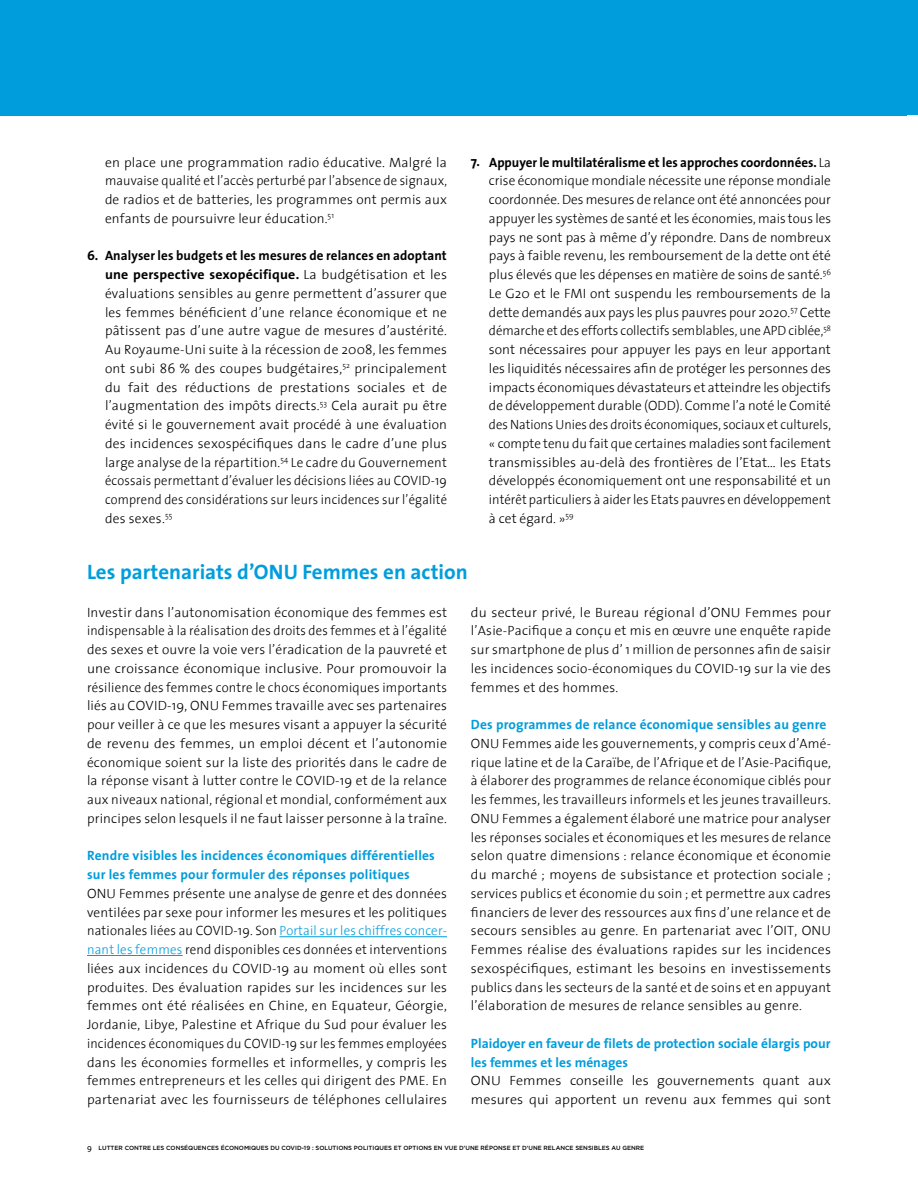
<style>
.page{position:relative;width:918px;height:1188px;background:#fff}
.page>*{position:absolute;margin:0;border:0;box-sizing:border-box;transform-origin:0 0}
.t1{font:700 21px "The Sans";color:#009ddc}
.t2{font:300 13.5px/18.8px "The Sans";letter-spacing:.015em;color:#000;text-align:justify}
.t3{font:700 13.5px/18.8px "The Sans";letter-spacing:.01em;color:#009ddc}
.t4{font:300 13.5px/18.8px "The Sans";letter-spacing:.015em;color:#000;scale:1.04 1}
.t5{font:500 6px "Gotham";color:#000}
.s1{font-weight:700}
.s2{color:#009ddc}
.s3{font-family:"Myriad Pro";font-weight:400;font-size:9px}
</style>
<div class="page">
<hr style="left:279px;top:936px;width:168px;height:1px;background:#009ddc">
<hr style="left:87px;top:955px;width:96px;height:1px;background:#009ddc">
<div style="left:0;top:0;width:906px;height:115px;background:#009ddc"></div>
<p class="t2" style="left:105px;top:152px;width:344px">en place une programmation radio éducative. Malgré la mauvaise qualité et l’accès perturbé par l’absence de signaux, de radios et de batteries, les programmes ont permis aux enfants de poursuivre leur éducation.<sup>51</sup></p>
<p class="t2" style="left:105px;top:246px;width:344px;text-indent:-18px"><span class="s1">6. Analyser les budgets et les mesures de relances en adoptant une perspective sexopécifique.</span> La budgétisation et les évaluations sensibles au genre permettent d’assurer que les femmes bénéficient d’une relance économique et ne pâtissent pas d’une autre vague de mesures d’austérité.<br>Au Royaume-Uni suite à la récession de 2008, les femmes ont subi 86 % des coupes budgétaires,<sup>52</sup> principalement du fait des réductions de prestations sociales et de l’augmentation des impôts directs.<sup>53</sup> Cela aurait pu être évité si le gouvernement avait procédé à une évaluation des incidences sexospécifiques dans le cadre d’une plus large analyse de la répartition.<sup>54</sup> Le cadre du Gouvernement écossais permettant d’évaluer les décisions liées au COVID-19 comprend des considérations sur leurs incidences sur l’égalité des sexes.<sup>55</sup></p>
<p class="t2" style="left:489px;top:152px;width:344px;text-indent:-18px"><span class="s1">7. Appuyer le multilatéralisme et les approches coordonnées.</span> La crise économique mondiale nécessite une réponse mondiale coordonnée. Des mesures de relance ont été annoncées pour appuyer les systèmes de santé et les économies, mais tous les pays ne sont pas à même d’y répondre. Dans de nombreux pays à faible revenu, les remboursement de la dette ont été plus élevés que les dépenses en matière de soins de santé.<sup>56<br></sup>Le G20 et le FMI ont suspendu les remboursements de la dette demandés aux pays les plus pauvres pour 2020.<sup>57</sup> Cette démarche et des efforts collectifs semblables, une APD ciblée,<sup>58 </sup>sont nécessaires pour appuyer les pays en leur apportant les liquidités nécessaires afin de protéger les personnes des impacts économiques dévastateurs et atteindre les objectifs de développement durable (ODD). Comme l’a noté le Comité des Nations Unies des droits économiques, sociaux et culturels, « compte tenu du fait que certaines maladies sont facilement transmissibles au-delà des frontières de l’Etat… les Etats développés économiquement ont une responsabilité et un intérêt particuliers à aider les Etats pauvres en développement à cet égard. »<sup>59</sup></p>
<h1 class="t1" style="left:87px;top:554px;width:382px">Les partenariats d’ONU Femmes en action</h1>
<p class="t2" style="left:87px;top:602px;width:362px">Investir dans l’autonomisation économique des femmes est indispensable à la réalisation des droits des femmes et à l’égalité des sexes et ouvre la voie vers l’éradication de la pauvreté et une croissance économique inclusive. Pour promouvoir la résilience des femmes contre le chocs économiques importants liés au COVID-19, ONU Femmes travaille avec ses partenaires pour veiller à ce que les mesures visant a appuyer la sécurité de revenu des femmes, un emploi décent et l’autonomie économique soient sur la liste des priorités dans le cadre de la réponse visant à lutter contre le COVID-19 et de la relance aux niveaux national, régional et mondial, conformément aux principes selon lesquels il ne faut laisser personne à la traîne.</p>
<p class="t3" style="left:87px;top:846px;width:349px">Rendre visibles les incidences économiques différentielles sur les femmes pour formuler des réponses politiques</p>
<p class="t2" style="left:87px;top:883px;width:362px">ONU Femmes présente une analyse de genre et des données ventilées par sexe pour informer les mesures et les politiques nationales liées au COVID-19. Son <span class="s2">Portail sur les chiffres concer&shy;nant les femmes</span> rend disponibles ces données et interventions liées aux incidences du COVID-19 au moment où elles sont produites. Des évaluation rapides sur les incidences sur les femmes ont été réalisées en Chine, en Equateur, Géorgie, Jordanie, Libye, Palestine et Afrique du Sud pour évaluer les incidences économiques du COVID-19 sur les femmes employées dans les économies formelles et informelles, y compris les femmes entrepreneurs et les celles qui dirigent des PME. En partenariat avec les fournisseurs de téléphones cellulaires</p>
<p class="t2" style="left:471px;top:602px;width:362px">du secteur privé, le Bureau régional d’ONU Femmes pour l’Asie-Pacifique a conçu et mis en œuvre une enquête rapide sur smartphone de plus d’ 1 million de personnes afin de saisir les incidences socio-économiques du COVID-19 sur la vie des femmes et des hommes.</p>
<p class="t3" style="left:471px;top:715px;width:357px">Des programmes de relance économique sensibles au genre</p>
<p class="t2" style="left:471px;top:733px;width:362px">ONU Femmes aide les gouvernements, y compris ceux d’Amé&shy;rique latine et de la Caraïbe, de l’Afrique et de l’Asie-Pacifique, à élaborer des programmes de relance économique ciblés pour les femmes, les travailleurs informels et les jeunes travailleurs.<br>ONU Femmes a également élaboré une matrice pour analyser les réponses sociales et économiques et les mesures de relance selon quatre dimensions : relance économique et économie du marché ; moyens de subsistance et protection sociale ; services publics et économie du soin ; et permettre aux cadres financiers de lever des ressources aux fins d’une relance et de secours sensibles au genre. En partenariat avec l’OIT, ONU Femmes réalise des évaluations rapides sur les incidences sexospécifiques, estimant les besoins en investissements publics dans les secteurs de la santé et de soins et en appuyant l’élaboration de mesures de relance sensibles au genre.</p>
<p class="t3" style="left:471px;top:1033px;width:361px">Plaidoyer en faveur de filets de protection sociale élargis pour les femmes et les ménages</p>
<p class="t4" style="left:471px;top:1071px;width:348px">ONU Femmes conseille les gouvernements quant aux mesures qui apportent un revenu aux femmes qui sont</p>
<p class="t5" style="left:87px;top:1144px;width:559px"><span class="s3">9</span> LUTTER CONTRE LES CONSÉQUENCES ÉCONOMIQUES DU COVID-19 : SOLUTIONS POLITIQUES ET OPTIONS EN VUE D’UNE RÉPONSE ET D’UNE RELANCE SENSIBLES AU GENRE</p>
</div>
